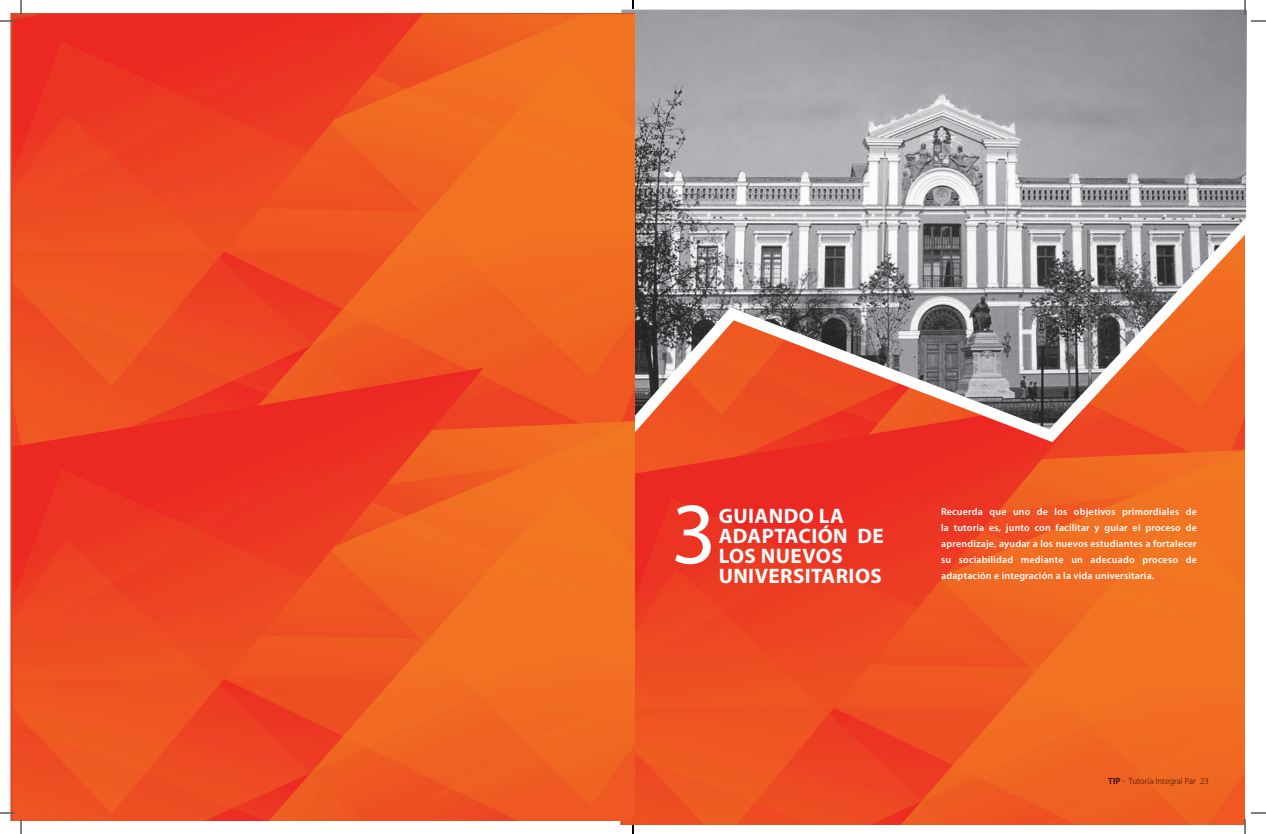
<style>
.page{position:relative;width:1266px;height:834px;background:#fff}
.page>*{position:absolute;margin:0;border:0;box-sizing:border-box;transform-origin:0 0}
.t1{font:88px "Myriad Pro";color:#fff}
.t2{font:700 21px/20px "Myriad Pro";letter-spacing:.02em;color:#fff}
.t3{font:600 10px/16px "Myriad Pro";letter-spacing:.02em;color:#fff;text-align:justify}
.t4{font:300 9px "Myriad Pro";color:#231f20}
.s1{font-weight:600}
</style>
<div class="page">
<img style="left:621px;top:475px;width:624px;height:349px">
<svg style="left:604px;top:10px;width:643px;height:465px;background:#af8b83"></svg>
<img style="left:10px;top:14px;width:625px;height:807px">
<svg style="left:0;top:0;width:22px;height:22px"></svg>
<svg style="left:0;top:812px;width:22px;height:22px"></svg>
<svg style="left:1244px;top:0;width:22px;height:22px"></svg>
<svg style="left:1244px;top:812px;width:22px;height:22px"></svg>
<svg style="left:632px;top:0;width:2px;height:9px"></svg>
<svg style="left:632px;top:825px;width:2px;height:9px"></svg>
<h1 class="t1" style="left:671px;top:486px;width:47px">3</h1>
<h2 class="t2" style="left:719px;top:506px;width:167px">GUIANDO LA<br>ADAPTACIÓN DE<br>LOS NUEVOS</h2>
<h2 class="t2" style="left:719px;top:566px;width:165px">UNIVERSITARIOS</h2>
<p class="t3" style="left:941px;top:504px;width:257px">Recuerda que uno de los objetivos primordiales de la tutoría es, junto con facilitar y guiar el proceso de aprendizaje, ayudar a los nuevos estudiantes a fortalecer su sociabilidad mediante un adecuado proceso de adaptación e integración a la vida universitaria.</p>
<p class="t4" style="left:1108px;top:776px;width:102px"><span class="s1">TIP</span> - Tutoría Integral Par 23</p>
</div>
